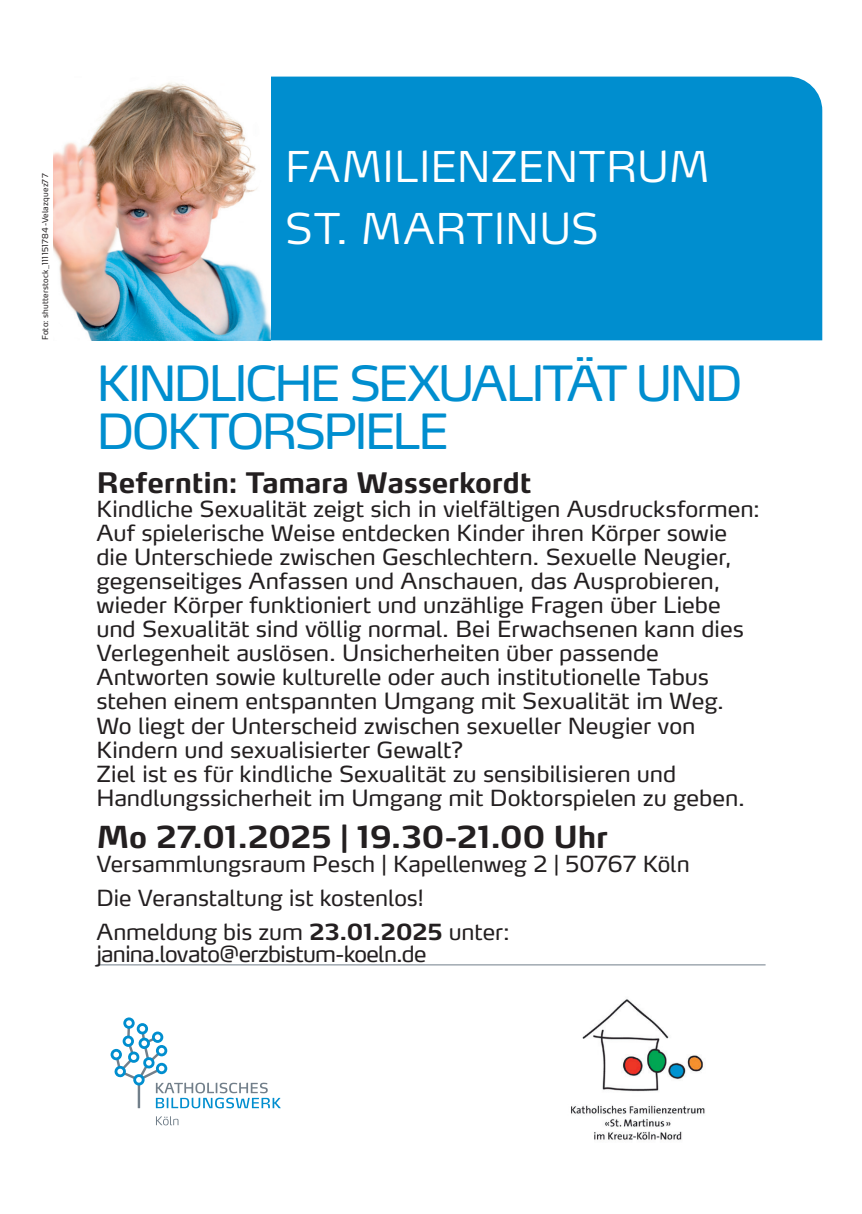
<style>
.page{position:relative;width:862px;height:1214px;background:#fff}
.page>*{position:absolute;margin:0;border:0;box-sizing:border-box;transform-origin:0 0}
.t1{font:48px/48px "Max OT";letter-spacing:-.065em;color:#008ecf}
.t2{font:300 42px/62.4px "Max OT";color:#fff}
.t3{font:700 30px "Max OT";letter-spacing:-.005em;color:#231f20}
.t4{font:700 28px "Max OT";letter-spacing:-.01em;color:#231f20}
.t5{font:22px/24px "Max OT";letter-spacing:-.005em;color:#231f20}
.t6{font:22px "Max OT";letter-spacing:-.035em;color:#231f20}
.t7{font:8px "Max OT";letter-spacing:.02em;color:#231f20}
.s1{font-weight:700}
</style>
<div class="page">
<hr style="left:96px;top:964px;width:669px;height:1px;background:#727f8a">
<div style="left:271px;top:77px;width:551px;height:263px;background:#008ecf"></div>
<img style="left:54px;top:82px;width:217px;height:258px">
<img style="left:571px;top:999px;width:134px;height:141px">
<svg style="left:111px;top:1017px;width:170px;height:91px"></svg>
<svg style="left:156px;top:1116px;width:22px;height:9px"></svg>
<p class="t7" style="left:40px;top:340px;width:169px;rotate:-90deg">Foto: shutterstock_111151784-Velazquez77</p>
<h2 class="t2" style="left:285px;top:134px;width:426px">FAMILIENZENTRUM<br>ST. MARTINUS</h2>
<h1 class="t1" style="left:97px;top:359px;width:647px">KINDLICHE SEXUALITÄT UND<br>DOKTORSPIELE</h1>
<p class="t4" style="left:96px;top:464px;width:437px">Referntin: Tamara Wasserkordt</p>
<p class="t5" style="left:96px;top:497px;width:665px">Kindliche Sexualität zeigt sich in vielfältigen Ausdrucksformen:<br>Auf spielerische Weise entdecken Kinder ihren Körper sowie die Unterschiede zwischen Geschlechtern. Sexuelle Neugier, gegenseitiges Anfassen und Anschauen, das Ausprobieren, wieder Körper funktioniert und unzählige Fragen über Liebe und Sexualität sind völlig normal. Bei Erwachsenen kann dies Verlegenheit auslösen. Unsicherheiten über passende Antworten sowie kulturelle oder auch institutionelle Tabus stehen einem entspannten Umgang mit Sexualität im Weg.<br>Wo liegt der Unterscheid zwischen sexueller Neugier von Kindern und sexualisierter Gewalt?<br>Ziel ist es für kindliche Sexualität zu sensibilisieren und Handlungssicherheit im Umgang mit Doktorspielen zu geben.</p>
<h3 class="t3" style="left:96px;top:816px;width:513px">Mo 27.01.2025 | 19.30-21.00 Uhr</h3>
<p class="t5" style="left:96px;top:846px;width:595px;line-height:34px">Versammlungsraum Pesch | Kapellenweg 2 | 50767 Köln<br>Die Veranstaltung ist kostenlos!<br>Anmeldung bis zum <span class="s1">23.01.2025</span> unter:</p>
<p class="t6" style="left:96px;top:938px;width:332px">janina.lovato@erzbistum-koeln.de</p>
</div>
